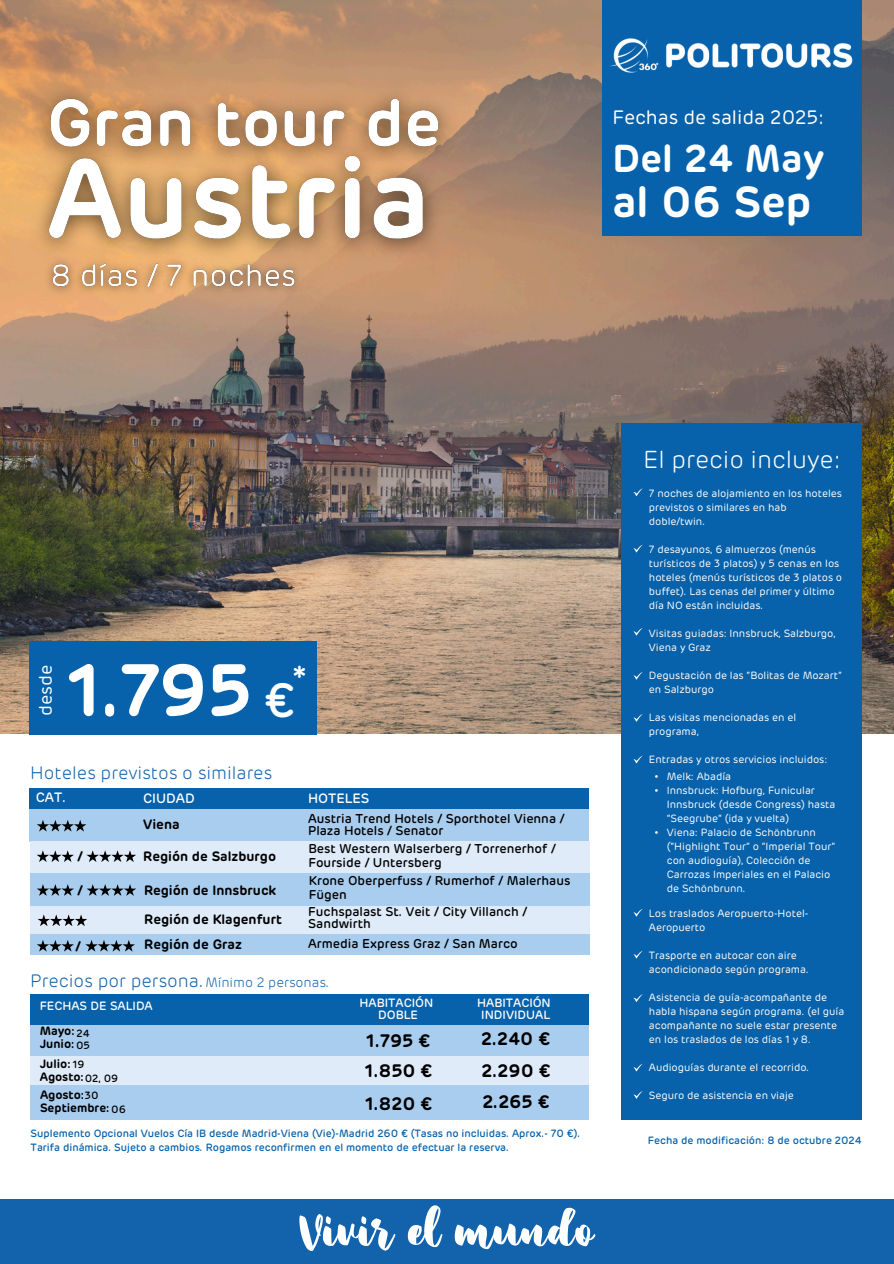
<style>
.page{position:relative;width:894px;height:1264px;background:#fff}
.page>*{position:absolute;margin:0;border:0;box-sizing:border-box;transform-origin:0 0}
.t1{font:600 73.2px "Rubrik";color:#fff}
.t2{font:69px "Hopipolla Free";color:#fff}
.t3{font:500 47.85px "Rubrik";color:#fff}
.t4{font:600 43.05px "Rubrik";color:#fff}
.t5{font:600 38.55px "Rubrik";color:#fff}
.t6{font:500 34.2px "Rubrik";color:#fff}
.t7{font:300 24.6px "Rubrik";color:#fff}
.t8{font:19.35px "Rubrik";color:#fff}
.t9{font:300 18px "Rubrik";color:#1363ac}
.t10{font:600 18px "Rubrik";color:#000}
.t11{font:18px "Rubrik";color:#fff}
.t12{font:600 13.5px "Rubrik";color:#000}
.t13{font:500 13.5px "Rubrik";color:#fff}
.t14{font:300 13.5px "Rubrik";color:#1363ac}
.t15{font:500 12.75px/12.8px "Rubrik";color:#000}
.t16{font:500 12px "Rubrik";color:#fff}
.t17{font:600 12px "Rubrik";color:#000}
.t18{font:10.5px/14px "Rubrik";color:#fff}
.t19{font:500 10.5px/14px "Rubrik";color:#0762ab}
.t20{font:500 10.5px "Rubrik";color:#000}
</style>
<div class="page">
<img style="left:0;top:0;width:893px;height:733px">
<div style="left:621px;top:423px;width:240px;height:696px;background:#0762ab"></div>
<div style="left:0;top:1199px;width:893px;height:64px;background:#1363ac"></div>
<div style="left:602px;top:0;width:259px;height:235px;background:#0762ab"></div>
<img style="left:610px;top:38px;width:243px;height:35px">
<svg style="left:633px;top:628px;width:9px;height:7px"></svg>
<img style="left:19px;top:72px;width:448px;height:198px">
<div style="left:30px;top:641px;width:287px;height:93px;background:#0762ab"></div>
<img style="left:39px;top:248px;width:271px;height:55px">
<svg style="left:633px;top:672px;width:9px;height:7px"></svg>
<div style="left:30px;top:1021px;width:558px;height:35px;background:#a9cdee"></div>
<div style="left:30px;top:994px;width:558px;height:30px;background:#0762ab"></div>
<svg style="left:633px;top:545px;width:9px;height:7px"></svg>
<svg style="left:633px;top:488px;width:9px;height:8px"></svg>
<div style="left:30px;top:807px;width:558px;height:34px;background:#a9cdee"></div>
<div style="left:30px;top:788px;width:558px;height:21px;background:#0762ab"></div>
<div style="left:30px;top:842px;width:559px;height:32px;background:#dfebf9"></div>
<div style="left:31px;top:905px;width:558px;height:29px;background:#dfebf9"></div>
<svg style="left:633px;top:909px;width:9px;height:7px"></svg>
<svg style="left:633px;top:994px;width:9px;height:8px"></svg>
<div style="left:31px;top:934px;width:558px;height:20px;background:#a9cdee"></div>
<div style="left:31px;top:1056px;width:558px;height:30px;background:#dfebf9"></div>
<div style="left:31px;top:1084px;width:558px;height:35px;background:#a9cdee"></div>
<svg style="left:37px;top:820px;width:49px;height:11px"></svg>
<svg style="left:37px;top:850px;width:37px;height:12px"></svg>
<svg style="left:86px;top:850px;width:50px;height:12px"></svg>
<div style="left:30px;top:873px;width:559px;height:32px;background:#a9cdee"></div>
<svg style="left:37px;top:884px;width:37px;height:11px"></svg>
<svg style="left:86px;top:884px;width:50px;height:11px"></svg>
<svg style="left:38px;top:914px;width:49px;height:12px"></svg>
<svg style="left:37px;top:940px;width:37px;height:11px"></svg>
<svg style="left:85px;top:940px;width:50px;height:11px"></svg>
<svg style="left:633px;top:714px;width:9px;height:7px"></svg>
<svg style="left:633px;top:756px;width:9px;height:7px"></svg>
<svg style="left:633px;top:951px;width:9px;height:7px"></svg>
<svg style="left:633px;top:1064px;width:9px;height:7px"></svg>
<svg style="left:633px;top:1091px;width:9px;height:7px"></svg>
<p class="t8" style="left:612px;top:109px;width:213px">Fechas de salida 2025:</p>
<p class="t5" style="left:612px;top:141px;width:212px">Del 24 May</p>
<p class="t4" style="left:612px;top:183px;width:200px">al 06 Sep</p>
<h3 class="t11" style="left:37px;top:716px;width:52px;rotate:-90deg">desde</h3>
<h5 class="t1" style="left:65px;top:658px;width:188px">1.795</h5>
<p class="t6" style="left:292px;top:663px;width:15px">*</p>
<p class="t3" style="left:264px;top:679px;width:33px">€</p>
<p class="t9" style="left:30px;top:764px;width:243px">Hoteles previstos o similares</p>
<p class="t13" style="left:36px;top:791px;width:32px">CAT.</p>
<h6 class="t12" style="left:77px;top:850px;width:7px">/</h6>
<p class="t13" style="left:143px;top:792px;width:53px">CIUDAD</p>
<p class="t13" style="left:308px;top:792px;width:63px">HOTELES</p>
<p class="t12" style="left:143px;top:818px;width:38px">Viena</p>
<p class="t12" style="left:143px;top:850px;width:134px">Región de Salzburgo</p>
<p class="t15" style="left:308px;top:812px;width:258px">Austria Trend Hotels / Sporthotel Vienna /<br>Plaza Hotels / Senator</p>
<p class="t15" style="left:308px;top:842px;width:249px;line-height:13.8px">Best Western Walserberg / Torrenerhof /<br>Fourside / Untersberg</p>
<p class="t15" style="left:309px;top:875px;width:263px">Krone Oberperfuss / Rumerhof / Malerhaus</p>
<h6 class="t12" style="left:144px;top:884px;width:134px">Región de Innsbruck</h6>
<p class="t12" style="left:77px;top:884px;width:7px">/</p>
<p class="t15" style="left:309px;top:888px;width:39px">Fügen</p>
<p class="t12" style="left:75px;top:940px;width:7px">/</p>
<p class="t12" style="left:144px;top:913px;width:139px">Región de Klagenfurt</p>
<p class="t15" style="left:308px;top:906px;width:220px;line-height:11.7px">Fuchspalast St. Veit / City Villanch /<br>Sandwirth</p>
<p class="t12" style="left:144px;top:938px;width:99px">Región de Graz</p>
<p class="t15" style="left:308px;top:938px;width:211px">Armedia Express Graz / San Marco</p>
<p class="t9" style="left:30px;top:972px;width:175px">Precios por persona.</p>
<p class="t16" style="left:40px;top:1000px;width:115px">FECHAS DE SALIDA</p>
<p class="t16" style="left:359px;top:997px;width:75px">HABITACIÓN</p>
<p class="t16" style="left:378px;top:1009px;width:41px">DOBLE</p>
<p class="t14" style="left:205px;top:975px;width:125px">Mínimo 2 personas.</p>
<p class="t16" style="left:477px;top:997px;width:75px">HABITACIÓN</p>
<p class="t16" style="left:481px;top:1009px;width:70px">INDIVIDUAL</p>
<p class="t17" style="left:40px;top:1025px;width:36px">Mayo:</p>
<h1 class="t17" style="left:40px;top:1038px;width:36px">Junio:</h1>
<h6 class="t20" style="left:76px;top:1028px;width:15px">24</h6>
<p class="t20" style="left:76px;top:1040px;width:15px">05</p>
<h6 class="t20" style="left:72px;top:1059px;width:14px">19</h6>
<p class="t20" style="left:85px;top:1073px;width:35px">02, 09</p>
<p class="t17" style="left:40px;top:1058px;width:32px">Julio:</p>
<p class="t17" style="left:40px;top:1071px;width:46px">Agosto:</p>
<h6 class="t10" style="left:366px;top:1032px;width:66px">1.795 €</h6>
<p class="t10" style="left:481px;top:1030px;width:70px">2.240 €</p>
<p class="t10" style="left:364px;top:1062px;width:69px">1.850 €</p>
<p class="t10" style="left:481px;top:1062px;width:70px">2.290 €</p>
<p class="t17" style="left:40px;top:1089px;width:46px">Agosto:</p>
<p class="t17" style="left:40px;top:1102px;width:71px">Septiembre:</p>
<p class="t20" style="left:85px;top:1090px;width:15px">30</p>
<p class="t20" style="left:111px;top:1104px;width:16px">06</p>
<p class="t10" style="left:364px;top:1095px;width:69px">1.820 €</p>
<p class="t10" style="left:482px;top:1094px;width:69px">2.265 €</p>
<p class="t19" style="left:31px;top:1126px;width:551px">Suplemento Opcional Vuelos Cía IB desde Madrid-Viena (Vie)-Madrid 260 € (Tasas no incluidas. Aprox.- 70 €).<br>Tarifa dinámica. Sujeto a cambios. Rogamos reconfirmen en el momento de efectuar la reserva.</p>
<p class="t2" style="left:299px;top:1202px;width:296px">Vivir el mundo</p>
<h6 class="t7" style="left:643px;top:449px;width:199px">El precio incluye:</h6>
<p class="t18" style="left:648px;top:487px;width:194px">7 noches de alojamiento en los hoteles previstos o similares en hab doble/twin.</p>
<p class="t18" style="left:648px;top:543px;width:195px">7 desayunos, 6 almuerzos (menús turísticos de 3 platos) y 5 cenas en los hoteles (menús turísticos de 3 platos o buffet). Las cenas del primer y último día NO están incluidas.</p>
<p class="t18" style="left:648px;top:627px;width:188px">Visitas guiadas: Innsbruck, Salzburgo,<br>Viena y Graz</p>
<p class="t18" style="left:648px;top:669px;width:194px">Degustación de las “Bolitas de Mozart” en Salzburgo</p>
<p class="t18" style="left:648px;top:711px;width:149px">Las visitas mencionadas en el programa,</p>
<p class="t18" style="left:648px;top:753px;width:180px">Entradas y otros servicios incluidos:</p>
<p class="t18" style="left:666px;top:769px;width:66px">Melk: Abadía</p>
<p class="t18" style="left:666px;top:783px;width:170px">Innsbruck: Hofburg, Funicular<br>Innsbruck (desde Congress) hasta “Seegrube” (ida y vuelta)</p>
<p class="t18" style="left:666px;top:825px;width:170px">Viena: Palacio de Schönbrunn (“Highlight Tour” o “Imperial Tour” con audioguía), Colección de<br>Carrozas Imperiales en el Palacio de Schönbrunn.</p>
<p class="t18" style="left:648px;top:907px;width:161px">Los traslados Aeropuerto-Hotel-<br>Aeropuerto</p>
<p class="t18" style="left:648px;top:949px;width:161px">Trasporte en autocar con aire acondicionado según programa.</p>
<p class="t18" style="left:648px;top:991px;width:197px">Asistencia de guía-acompañante de habla hispana según programa. (el guía acompañante no suele estar presente en los traslados de los días 1 y 8.</p>
<p class="t18" style="left:648px;top:1061px;width:162px">Audioguías durante el recorrido.</p>
<p class="t18" style="left:648px;top:1089px;width:146px">Seguro de asistencia en viaje</p>
<p class="t19" style="left:647px;top:1133px;width:215px">Fecha de modificación: 8 de octubre 2024</p>
</div>
